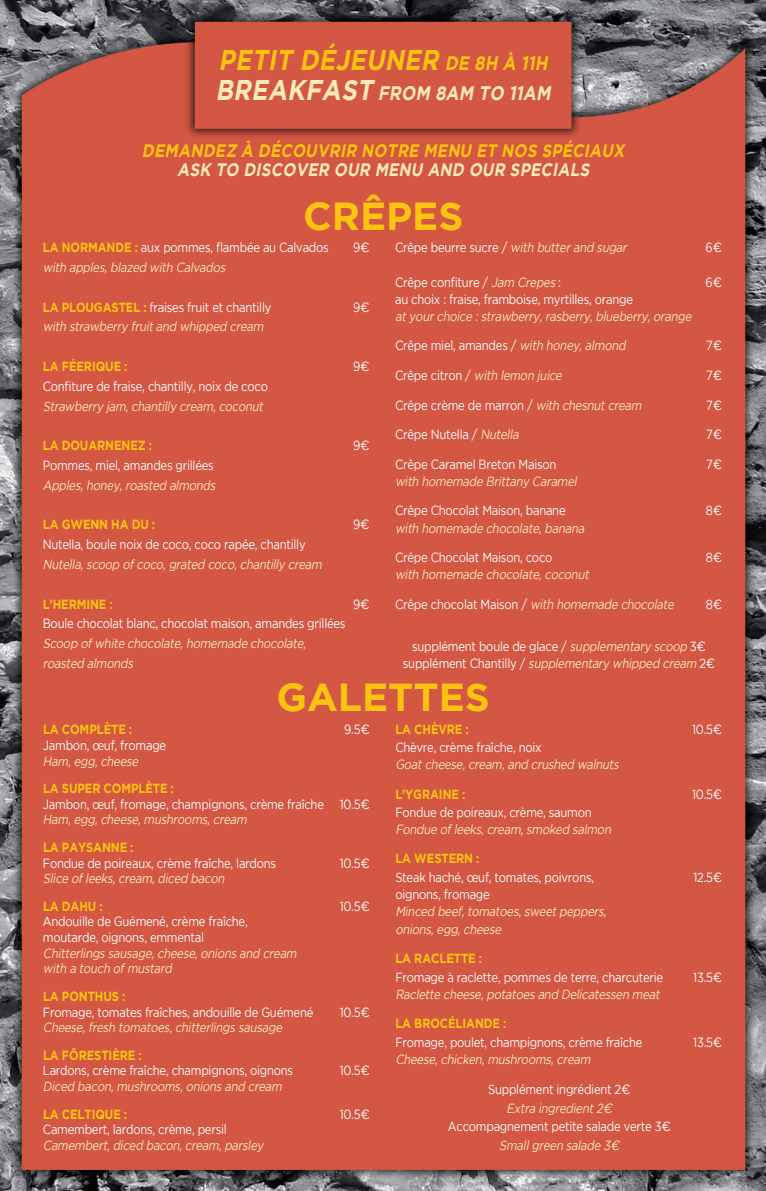
<style>
.page{position:relative;width:766px;height:1191px;background:#fff}
.page>*{position:absolute;margin:0;border:0;box-sizing:border-box;transform-origin:0 0}
.t1{font:700 39px "Gotham";color:#fec210}
.t2{font:italic 700 28.5px "Gotham";color:#fec210;scale:.85 1}
.t3{font:italic 700 19.5px "Gotham";color:#feeaba;scale:.85 1}
.t4{font:italic 700 18px "Gotham";color:#fec210;scale:.85 1}
.t5{font:italic 700 18px "Gotham";color:#feeaba;scale:.85 1}
.t6{font:13.2px/15.6px "Gotham";letter-spacing:-.02em;color:#fff;scale:.85 1}
.t7{font:italic 13.2px "Gotham";color:#feeaba;scale:.85 1}
.t8{font:700 13.2px "Gotham";letter-spacing:-.005em;color:#fec210;scale:.85 1}
.s1{font-size:19.5px}
.s2{font-size:28.5px}
.s3{font-weight:700;color:#fec210}
.s4{font-style:normal;color:#fff}
.s5{font-style:italic;color:#feeaba}
</style>
<div class="page">
<img style="left:0;top:0;width:765px;height:1191px">
<p class="t2" style="left:218px;top:43px;width:393px">PETIT DÉJEUNER <span class="s1">DE 8H À 11H</span></p>
<p class="t3" style="left:215px;top:82px;width:400px"><span class="s2">BREAKFAST</span> FROM 8AM TO 11AM</p>
<p class="t4" style="left:142px;top:140px;width:573px">DEMANDEZ À DÉCOUVRIR NOTRE MENU ET NOS SPÉCIAUX</p>
<p class="t5" style="left:177px;top:159px;width:490px">ASK TO DISCOVER OUR MENU AND OUR SPECIALS</p>
<p class="t1" style="left:303px;top:193px;width:162px">CRÊPES</p>
<p class="t6" style="left:43px;top:239px;width:338px"><span class="s3">LA NORMANDE :</span> aux pommes, flambée au Calvados</p>
<p class="t6" style="left:353px;top:239px;width:21px">9¤</p>
<p class="t7" style="left:43px;top:260px;width:219px">with apples,blazed with Calvados</p>
<p class="t6" style="left:43px;top:299px;width:270px"><span class="s3">LA PLOUGASTEL :</span> fraises fruit et chantilly</p>
<p class="t6" style="left:353px;top:299px;width:21px">9¤</p>
<p class="t7" style="left:43px;top:319px;width:264px">with strawberry fruitand whipped cream</p>
<p class="t8" style="left:43px;top:359px;width:101px">LA FÉERIQUE :</p>
<p class="t6" style="left:353px;top:358px;width:21px">9¤</p>
<p class="t6" style="left:43px;top:378px;width:266px">Confiture de fraise, chantilly, noix de coco</p>
<p class="t7" style="left:43px;top:398px;width:264px">Strawberry jam,chantilly cream,coconut</p>
<p class="t8" style="left:43px;top:438px;width:130px">LA DOUARNENEZ :</p>
<p class="t6" style="left:353px;top:437px;width:21px">9¤</p>
<p class="t6" style="left:43px;top:457px;width:203px">Pommes, miel, amandes grillées</p>
<p class="t7" style="left:43px;top:478px;width:207px">Apples,honey,roasted almonds</p>
<p class="t8" style="left:43px;top:517px;width:134px">LA GWENN HA DU :</p>
<p class="t6" style="left:353px;top:517px;width:21px">9¤</p>
<p class="t6" style="left:43px;top:536px;width:311px">Nutella, boule noix de coco, coco rapée, chantilly</p>
<p class="t7" style="left:43px;top:557px;width:333px">Nutella,scoop ofcoco,grated coco,chantilly cream</p>
<p class="t8" style="left:43px;top:596px;width:84px">L’HERMINE :</p>
<p class="t6" style="left:353px;top:596px;width:21px">9¤</p>
<p class="t6" style="left:43px;top:615px;width:357px">Boule chocolat blanc, chocolat maison, amandes grillées</p>
<p class="t7" style="left:43px;top:636px;width:314px">Scoop ofwhite chocolate,homemade chocolate,</p>
<p class="t7" style="left:43px;top:656px;width:111px">roasted almonds</p>
<p class="t7" style="left:395px;top:240px;width:277px"><span class="s4">C r ê p e b e u r r e s u c r e /</span> with butterand sugar</p>
<p class="t6" style="left:705px;top:239px;width:21px">6¤</p>
<p class="t6" style="left:395px;top:274px;width:197px">Crêpe confiture / <span class="s5">Jam Crepes</span> :</p>
<p class="t6" style="left:705px;top:274px;width:21px">6¤</p>
<p class="t6" style="left:395px;top:291px;width:281px">au choix : fraise, framboise, myrtilles, orange</p>
<p class="t7" style="left:395px;top:309px;width:353px">atyourchoice :strawberry,rasberry,blueberry,orange</p>
<p class="t6" style="left:395px;top:338px;width:275px">Crêpe miel, amandes / <span class="s5">with honey,almond</span></p>
<p class="t6" style="left:706px;top:338px;width:20px">7¤</p>
<p class="t7" style="left:395px;top:368px;width:201px"><span class="s4">Crêpe citron /</span> with lemon juice</p>
<p class="t6" style="left:706px;top:367px;width:20px">7¤</p>
<p class="t6" style="left:395px;top:397px;width:294px">Crêpe crème de marron / <span class="s5">with chesnutcream</span></p>
<p class="t6" style="left:706px;top:397px;width:20px">7¤</p>
<p class="t6" style="left:395px;top:426px;width:150px">Crêpe Nutella / <span class="s5">Nutella</span></p>
<p class="t6" style="left:706px;top:426px;width:20px">7¤</p>
<p class="t6" style="left:395px;top:456px;width:191px">Crêpe Caramel Breton Maison</p>
<p class="t6" style="left:706px;top:456px;width:20px">7¤</p>
<p class="t7" style="left:395px;top:474px;width:218px">with homemade Brittany Caramel</p>
<p class="t6" style="left:395px;top:503px;width:202px">Crêpe Chocolat Maison, banane</p>
<p class="t6" style="left:705px;top:503px;width:21px">8¤</p>
<p class="t7" style="left:395px;top:520px;width:227px">with homemade chocolate,banana</p>
<p class="t6" style="left:395px;top:549px;width:186px">Crêpe Chocolat Maison, coco</p>
<p class="t6" style="left:705px;top:549px;width:21px">8¤</p>
<p class="t7" style="left:395px;top:567px;width:232px">with homemade chocolate,coconut</p>
<p class="t7" style="left:395px;top:597px;width:332px"><span class="s4">C r ê p e c h o c o l a t M a i s o n /</span> with homemade chocolate</p>
<p class="t6" style="left:705px;top:596px;width:21px">8¤</p>
<p class="t6" style="left:412px;top:638px;width:347px">supplément boule de glace / <span class="s5">supplementary scoop</span> 3¤</p>
<p class="t7" style="left:403px;top:656px;width:369px"><span class="s4">s u p p l é m e n t C h a n t i l l y /</span> supplementary whipped cream <span class="s4">2 ¤</span></p>
<p class="t1" style="left:276px;top:675px;width:215px">GALETTES</p>
<p class="t8" style="left:43px;top:722px;width:106px">LA COMPLÈTE :</p>
<p class="t6" style="left:344px;top:721px;width:32px">9.5¤</p>
<p class="t6" style="left:43px;top:737px;width:146px">Jambon, œuf, fromage</p>
<p class="t7" style="left:43px;top:753px;width:116px">Ham,egg,cheese</p>
<p class="t8" style="left:43px;top:780px;width:155px">LA SUPER COMPLÈTE :</p>
<p class="t6" style="left:43px;top:796px;width:386px">Jambon, œuf, fromage, champignons, crème fraîche 10.5¤</p>
<p class="t7" style="left:43px;top:812px;width:244px">Ham,egg,cheese,mushrooms,cream</p>
<p class="t8" style="left:43px;top:839px;width:108px">LA PAYSANNE :</p>
<p class="t6" style="left:43px;top:855px;width:276px">Fondue de poireaux, crème fraîche, lardons</p>
<p class="t6" style="left:339px;top:855px;width:37px">10.5¤</p>
<p class="t7" style="left:43px;top:871px;width:218px">Slice ofleeks,cream,diced bacon</p>
<p class="t8" style="left:43px;top:898px;width:72px">LA DAHU :</p>
<p class="t6" style="left:339px;top:898px;width:37px">10.5¤</p>
<p class="t6" style="left:43px;top:913px;width:242px">Andouille de Guémené, crème fraîche,</p>
<p class="t6" style="left:43px;top:929px;width:191px">moutarde, oignons, emmental</p>
<p class="t7" style="left:43px;top:945px;width:303px">Chitterlings sausage,cheese,onions and cream</p>
<p class="t7" style="left:43px;top:961px;width:156px">with a touch ofmustard</p>
<p class="t6" style="left:43px;top:988px;width:319px"><span class="s3">LA PONTHUS :<br></span>Fromage, tomates fraîches, andouille de Guémené</p>
<p class="t6" style="left:339px;top:1004px;width:37px">10.5¤</p>
<p class="t7" style="left:43px;top:1020px;width:285px">Cheese,fresh tomatoes,chitterlings sausage</p>
<p class="t6" style="left:43px;top:1047px;width:296px"><span class="s3">LA FÔRESTIÈRE :<br></span>Lardons, crème fraîche, champignons, oignons</p>
<p class="t6" style="left:339px;top:1062px;width:37px">10.5¤</p>
<p class="t7" style="left:43px;top:1079px;width:285px">Diced bacon,mushrooms,onions and cream</p>
<p class="t8" style="left:43px;top:1106px;width:101px">LA CELTIQUE :</p>
<p class="t6" style="left:339px;top:1106px;width:37px">10.5¤</p>
<p class="t6" style="left:43px;top:1121px;width:218px">Camembert, lardons, crème, persil</p>
<p class="t7" style="left:43px;top:1138px;width:264px">Camembert,diced bacon,cream,parsley</p>
<p class="t8" style="left:395px;top:722px;width:88px">LA CHÈVRE :</p>
<p class="t6" style="left:691px;top:721px;width:37px">10.5¤</p>
<p class="t6" style="left:395px;top:739px;width:174px">Chèvre, crème fraîche, noix</p>
<p class="t7" style="left:395px;top:757px;width:267px">Goatcheese,cream,and crushed walnuts</p>
<p class="t8" style="left:395px;top:787px;width:84px">L’YGRAINE :</p>
<p class="t6" style="left:691px;top:786px;width:37px">10.5¤</p>
<p class="t6" style="left:395px;top:804px;width:232px">Fondue de poireaux, crème, saumon</p>
<p class="t7" style="left:395px;top:822px;width:258px">Fondue ofleeks,cream,smoked salmon</p>
<p class="t8" style="left:395px;top:851px;width:100px">LA WESTERN :</p>
<p class="t6" style="left:395px;top:869px;width:235px">Steak haché, œuf, tomates, poivrons,</p>
<p class="t6" style="left:693px;top:869px;width:36px">12.5¤</p>
<p class="t6" style="left:395px;top:886px;width:113px">oignons, fromage</p>
<p class="t7" style="left:395px;top:904px;width:253px">Minced beef,tomatoes,sweetpeppers,</p>
<p class="t7" style="left:395px;top:921px;width:129px">onions,egg,cheese</p>
<p class="t6" style="left:395px;top:949px;width:316px;line-height:18.5px"><span class="s3">LA RACLETTE :<br></span>Fromage à raclette, pommes de terre, charcuterie</p>
<p class="t6" style="left:693px;top:968px;width:36px">13.5¤</p>
<p class="t7" style="left:395px;top:986px;width:315px">Raclette cheese,potatoes and Delicatessen meat</p>
<p class="t8" style="left:395px;top:1015px;width:132px">LA BROCÉLIANDE :</p>
<p class="t6" style="left:395px;top:1034px;width:292px">Fromage, poulet, champignons, crème fraîche</p>
<p class="t6" style="left:693px;top:1034px;width:36px">13.5¤</p>
<p class="t7" style="left:395px;top:1052px;width:234px">Cheese,chicken,mushrooms,cream</p>
<p class="t6" style="left:488px;top:1081px;width:169px">Supplément ingrédient 2¤</p>
<p class="t7" style="left:506px;top:1101px;width:129px">Extra ingredient2¤</p>
<p class="t6" style="left:447px;top:1118px;width:264px">Accompagnement petite salade verte 3¤</p>
<p class="t7" style="left:499px;top:1138px;width:146px">Smallgreen salade 3¤</p>
</div>
